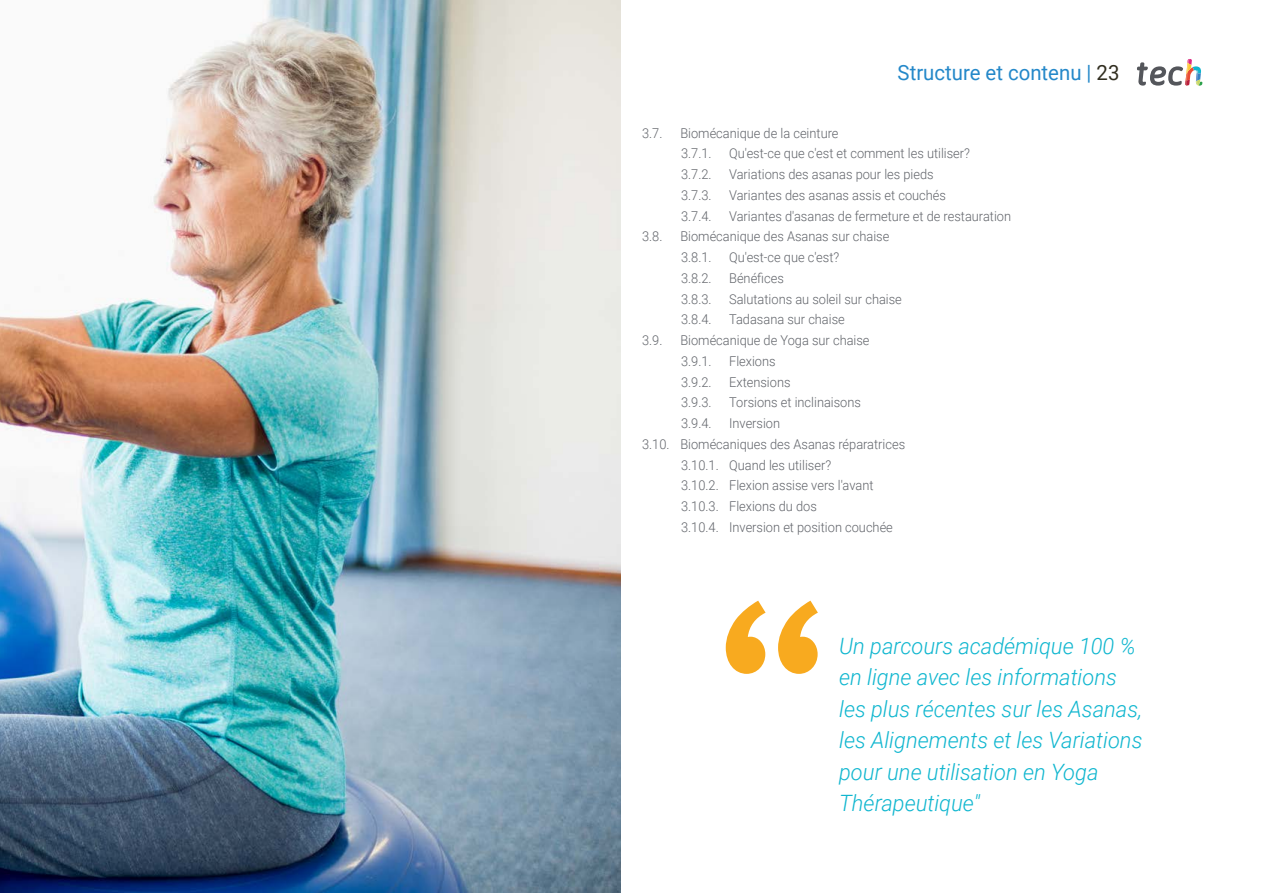
<style>
.page{position:relative;width:1263px;height:893px;background:#fff}
.page>*{position:absolute;margin:0;border:0;box-sizing:border-box;transform-origin:0 0}
.t1{font:italic 300 22.5px/31.5px "Roboto";color:#0fb6cf}
.t2{font:21px "Roboto";color:#2488c9}
.t3{font:300 13.5px/20.7px "Roboto";color:#61646a;scale:.95 1}
.s1{color:#312e20}
</style>
<div class="page">
<img style="left:0;top:0;width:621px;height:893px">
<svg style="left:1137px;top:59px;width:65px;height:27px"></svg>
<svg style="left:726px;top:601px;width:92px;height:73px"></svg>
<h2 class="t2" style="left:898px;top:57px;width:223px">Structure et contenu | <span class="s1">23</span></h2>
<p class="t3" style="left:642px;top:122px;width:23px">3.7.</p>
<p class="t3" style="left:680px;top:122px;width:168px">Biomécanique de la ceinture<br>3.7.1.</p>
<p class="t3" style="left:729px;top:143px;width:255px">Qu'est-ce que c'est et comment les utiliser?</p>
<p class="t3" style="left:681px;top:164px;width:34px">3.7.2.</p>
<p class="t3" style="left:729px;top:164px;width:217px">Variations des asanas pour les pieds</p>
<p class="t3" style="left:681px;top:184px;width:34px">3.7.3.</p>
<p class="t3" style="left:729px;top:184px;width:230px">Variantes des asanas assis et couchés</p>
<p class="t3" style="left:681px;top:205px;width:34px">3.7.4.</p>
<p class="t3" style="left:729px;top:205px;width:298px">Variantes d'asanas de fermeture et de restauration</p>
<p class="t3" style="left:642px;top:226px;width:23px">3.8.</p>
<p class="t3" style="left:680px;top:226px;width:221px">Biomécanique des Asanas sur chaise<br>3.8.1.</p>
<p class="t3" style="left:729px;top:247px;width:117px">Qu'est-ce que c'est?</p>
<p class="t3" style="left:681px;top:267px;width:34px">3.8.2.</p>
<p class="t3" style="left:729px;top:267px;width:59px">Bénéfices</p>
<p class="t3" style="left:681px;top:288px;width:34px">3.8.3.</p>
<p class="t3" style="left:729px;top:288px;width:183px">Salutations au soleil sur chaise</p>
<p class="t3" style="left:681px;top:309px;width:34px">3.8.4.</p>
<p class="t3" style="left:729px;top:309px;width:123px">Tadasana sur chaise</p>
<p class="t3" style="left:642px;top:330px;width:23px">3.9.</p>
<p class="t3" style="left:680px;top:330px;width:201px">Biomécanique de Yoga sur chaise<br>3.9.1.</p>
<p class="t3" style="left:729px;top:350px;width:50px">Flexions</p>
<p class="t3" style="left:681px;top:371px;width:34px">3.9.2.</p>
<p class="t3" style="left:729px;top:371px;width:66px">Extensions</p>
<p class="t3" style="left:681px;top:392px;width:34px">3.9.3.</p>
<p class="t3" style="left:729px;top:392px;width:140px">Torsions et inclinaisons</p>
<p class="t3" style="left:681px;top:413px;width:34px">3.9.4.</p>
<p class="t3" style="left:729px;top:413px;width:55px">Inversion</p>
<p class="t3" style="left:642px;top:433px;width:278px">3.10. Biomécaniques des Asanas réparatrices</p>
<p class="t3" style="left:681px;top:454px;width:159px">3.10.1. Quand les utiliser?</p>
<p class="t3" style="left:681px;top:475px;width:204px">3.10.2. Flexion assise vers l'avant</p>
<p class="t3" style="left:681px;top:496px;width:144px">3.10.3. Flexions du dos</p>
<p class="t3" style="left:681px;top:516px;width:224px">3.10.4. Inversion et position couchée</p>
<h1 class="t1" style="left:839px;top:629px;width:305px">Un parcours académique 100 % en ligne avec les informations les plus récentes sur les Asanas, les Alignements et les Variations pour une utilisation en Yoga<br>Thérapeutique"</h1>
</div>
